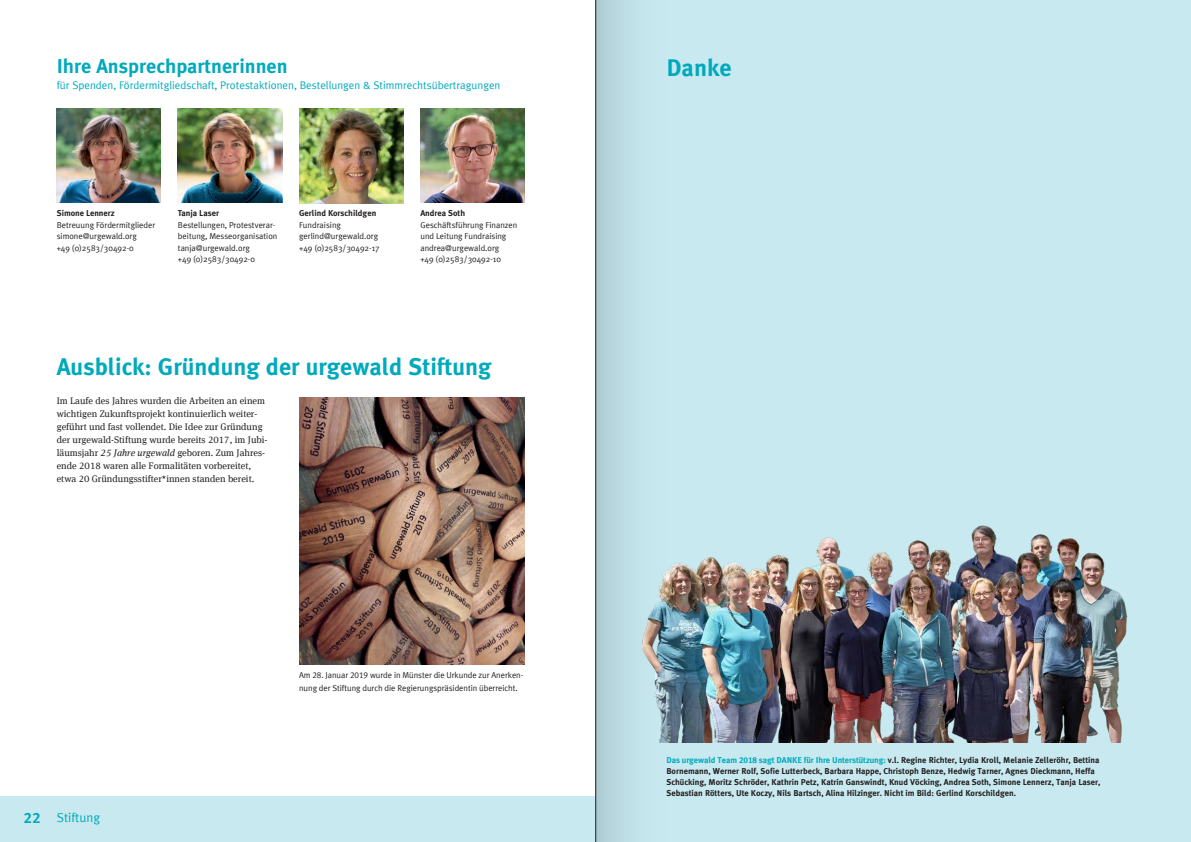
<style>
.page{position:relative;width:1191px;height:842px;background:#fff}
.page>*{position:absolute;margin:0;border:0;box-sizing:border-box;transform-origin:0 0}
.t1{font:700 24px "Meta Plus";color:#00aabc}
.t2{font:700 20px "Meta Plus";color:#00aabc}
.t3{font:13px "Meta Plus Normal";color:#00aabc}
.t4{font:11px "Meta Plus Normal";color:#00aabc}
.t5{font:9.5px/13px "Meta Serif Offc";color:#231f20}
.t6{font:700 8.5px/11px "Meta Plus";color:#231f20}
.t7{font:8.5px/11.5px "Meta Plus Normal";color:#231f20}
.s1{font-style:italic}
.s2{font-family:"Meta Plus Bold Caps";font-size:15px}
.s3{font-family:"Meta Plus Normal Caps"}
.s4{color:#00aabc}
.s5{font-family:"Meta Plus Bold Caps";font-weight:400;color:#00aabc}
</style>
<div class="page">
<div style="left:0;top:796px;width:1191px;height:46px;background:#c8e9ef"></div>
<div style="left:595px;top:0;width:596px;height:842px;background:#c8e9ef"></div>
<img style="left:682px;top:525px;width:446px;height:217px">
<img style="left:299px;top:109px;width:104px;height:94px">
<img style="left:178px;top:109px;width:104px;height:94px">
<img style="left:57px;top:109px;width:104px;height:94px">
<img style="left:420px;top:109px;width:104px;height:94px">
<img style="left:299px;top:398px;width:225px;height:266px">
<svg style="left:596px;top:0;width:86px;height:842px"></svg>
<hr style="left:595px;top:0;width:1px;height:842px;background:#231f20">
<h2 class="t2" style="left:57px;top:54px;width:232px">Ihre Ansprechpartnerinnen</h2>
<p class="t4" style="left:57px;top:80px;width:445px">für Spenden, Fördermitgliedschaft, Protestaktionen, Bestellungen &amp; Stimmrechtsübertragungen</p>
<p class="t6" style="left:57px;top:208px;width:60px">Simone Lennerz</p>
<p class="t7" style="left:57px;top:219px;width:100px">Betreuung Fördermitglieder simone@urgewald.org<br>+49 (0)2583/30492-0</p>
<p class="t6" style="left:178px;top:208px;width:43px">Tanja Laser</p>
<p class="t7" style="left:178px;top:219px;width:101px">Bestellungen, Protestverar&shy;beitung, Messeorganisation tanja@urgewald.org<br>+49 (0)2583/30492-0</p>
<p class="t6" style="left:299px;top:208px;width:79px">Gerlind Korschildgen</p>
<p class="t7" style="left:299px;top:219px;width:82px">Fundraising gerlind@urgewald.org +49 (0)2583/30492-17</p>
<p class="t6" style="left:420px;top:208px;width:46px">Andrea Soth</p>
<p class="t7" style="left:420px;top:219px;width:98px">Geschäftsführung Finanzen und Leitung Fundraising andrea@urgewald.org<br>+49 (0)2583/30492-10</p>
<h1 class="t1" style="left:57px;top:353px;width:436px">Ausblick: Gründung der urgewald Stiftung</h1>
<p class="t5" style="left:57px;top:395px;width:212px">Im Laufe des Jahres wurden die Arbeiten an einem wichtigen Zukunftsprojekt kontinuierlich weiter&shy;geführt und fast vollendet. Die Idee zur Gründung der urgewald-Stiftung wurde bereits 2017, im Jubi&shy;läumsjahr <span class="s1">25 Jahre urgewald</span> geboren. Zum Jahres&shy;ende 2018 waren alle Formalitäten vorbereitet, etwa 20 Gründungsstifter*innen standen bereit.</p>
<h3 class="t3" style="left:24px;top:812px;width:78px"><span class="s2">22</span> Stiftung</h3>
<p class="t7" style="left:299px;top:668px;width:226px;line-height:13px">Am <span class="s3">28</span>. Januar <span class="s3">2019</span> wurde in Münster die Urkunde zur Anerken&shy;nung der Stiftung durch die Regierungspräsidentin überreicht.</p>
<h1 class="t1" style="left:666px;top:54px;width:67px">Danke</h1>
<p class="t6" style="left:666px;top:755px;width:435px"><span class="s4">Das urgewald Team</span> <span class="s5">2018</span> <span class="s4">sagt DANKE für Ihre Unterstützung:</span> v.l. Regine Richter, Lydia Kroll, Melanie Zelleröhr, Bettina Bornemann, Werner Rolf, Sofie Lutterbeck, Barbara Happe, Christoph Benze, Hedwig Tarner, Agnes Dieckmann, Heffa Schücking, Moritz Schröder, Kathrin Petz, Katrin Ganswindt, Knud Vöcking, Andrea Soth, Simone Lennerz, Tanja Laser, Sebastian Rötters, Ute Koczy, Nils Bartsch, Alina Hilzinger. Nicht im Bild: Gerlind Korschildgen.</p>
</div>
